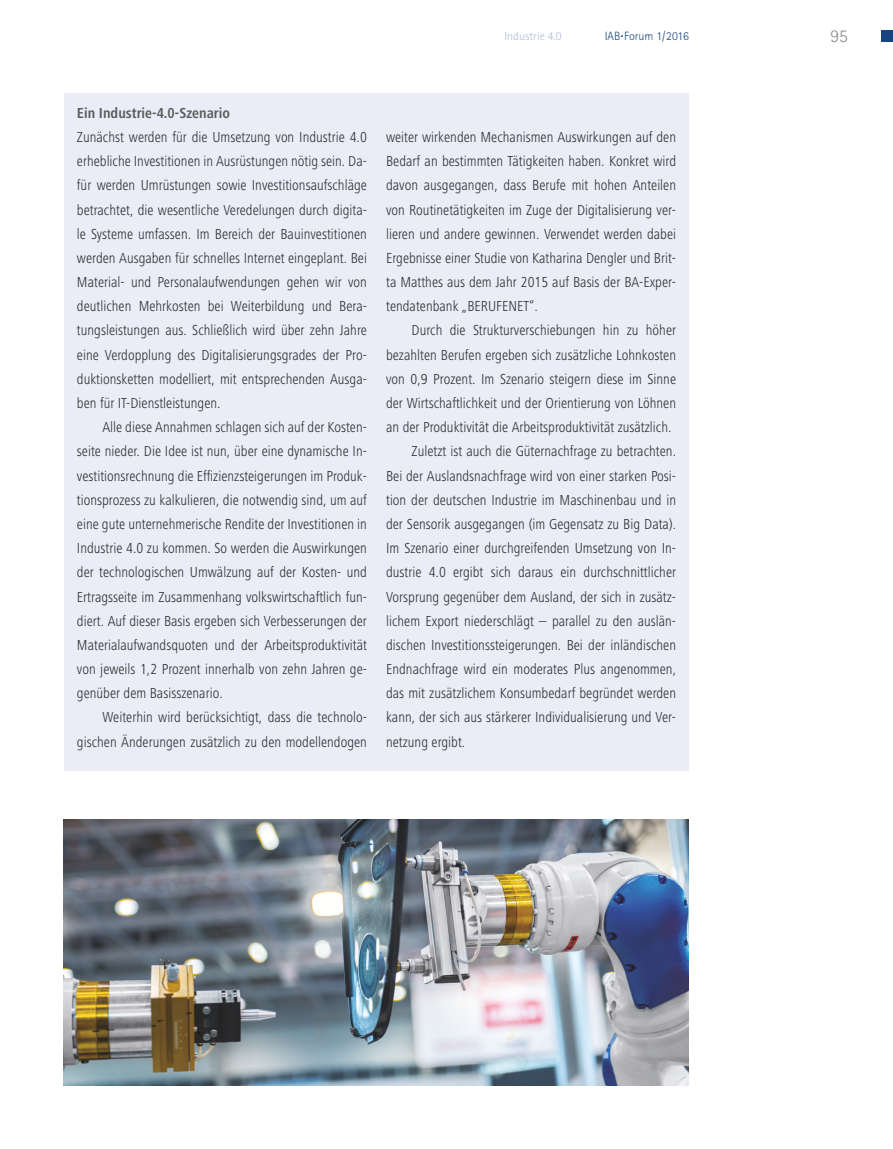
<style>
.page{position:relative;width:893px;height:1149px;background:#fff}
.page>*{position:absolute;margin:0;border:0;box-sizing:border-box;transform-origin:0 0}
.t1{font:300 18px "Rotis Sans Serif";color:#8b8a89}
.t2{font:300 condensed 15px/24.2px "Frutiger Next LT";color:#292b2a;text-align:justify}
.t3{font:700 condensed 15px "Frutiger Next LT";color:#5c5b5b}
.t4{font:300 12px "Rotis Sans Serif";color:#17447e}
.t5{font:300 12px "Rotis Sans Serif";color:#b2b9d8}
</style>
<div class="page">
<img style="left:64px;top:819px;width:625px;height:265px">
<div style="left:881px;top:30px;width:12px;height:12px;background:#17447e"></div>
<div style="left:64px;top:94px;width:625px;height:676px;background:#eaecf7"></div>
<p class="t5" style="left:504px;top:32px;width:59px">Industrie 4.0</p>
<p class="t4" style="left:605px;top:32px;width:86px">IAB<sup>.</sup> Forum 1/2016</p>
<p class="t1" style="left:830px;top:30px;width:19px">95</p>
<p class="t3" style="left:77px;top:107px;width:155px">Ein Industrie-4.0-Szenario</p>
<p class="t2" style="left:77px;top:126px;width:291px">Zunächst werden für die Umsetzung von Industrie 4.0 erhebliche Investitionen in Ausrüstungen nötig sein. Da&shy;für werden Umrüstungen sowie Investitionsaufschläge betrachtet, die wesentliche Veredelungen durch digita&shy;le Systeme umfassen. Im Bereich der Bauinvestitionen werden Ausgaben für schnelles Internet eingeplant. Bei Material- und Personalaufwendungen gehen wir von deutlichen Mehrkosten bei Weiterbildung und Bera&shy;tungsleistungen aus. Schließlich wird über zehn Jahre eine Verdopplung des Digitalisierungsgrades der Pro&shy;duktionsketten modelliert, mit entsprechenden Ausga&shy;ben für IT-Dienstleistungen.</p>
<p class="t2" style="left:77px;top:416px;width:291px;text-indent:26px">Alle diese Annahmen schlagen sich auf der Kosten&shy;seite nieder. Die Idee ist nun, über eine dynamische In&shy;vestitionsrechnung die Effizienzsteigerungen im Produk&shy;tionsprozess zu kalkulieren, die notwendig sind, um auf eine gute unternehmerische Rendite der Investitionen in Industrie 4.0 zu kommen. So werden die Auswirkungen der technologischen Umwälzung auf der Kosten- und Ertragsseite im Zusammenhang volkswirtschaftlich fun&shy;diert. Auf dieser Basis ergeben sich Verbesserungen der Materialaufwandsquoten und der Arbeitsproduktivität von jeweils 1,2 Prozent innerhalb von zehn Jahren ge&shy;genüber dem Basisszenario.</p>
<p class="t2" style="left:77px;top:706px;width:291px;text-align:right">Weiterhin wird berücksichtigt, dass die technolo&shy;gischen Änderungen zusätzlich zu den modellendogen</p>
<p class="t2" style="left:386px;top:126px;width:291px">weiter wirkenden Mechanismen Auswirkungen auf den Bedarf an bestimmten Tätigkeiten haben. Konkret wird davon ausgegangen, dass Berufe mit hohen Anteilen von Routinetätigkeiten im Zuge der Digitalisierung ver&shy;lieren und andere gewinnen. Verwendet werden dabei Ergebnisse einer Studie von Katharina Dengler und Brit&shy;ta Matthes aus dem Jahr 2015 auf Basis der BA-Exper&shy;tendatenbank „BERUFENET“.</p>
<p class="t2" style="left:412px;top:320px;width:266px">Durch die Strukturverschiebungen hin zu höher</p>
<p class="t2" style="left:386px;top:344px;width:291px">bezahlten Berufen ergeben sich zusätzliche Lohnkosten</p>
<p class="t2" style="left:386px;top:368px;width:291px">von 0,9 Prozent. Im Szenario steigern diese im Sinne</p>
<p class="t2" style="left:386px;top:392px;width:291px">der Wirtschaftlichkeit und der Orientierung von Löhnen</p>
<p class="t2" style="left:386px;top:416px;width:287px">an der Produktivität die Arbeitsproduktivität zusätzlich.</p>
<p class="t2" style="left:412px;top:441px;width:266px">Zuletzt ist auch die Güternachfrage zu betrachten.</p>
<p class="t2" style="left:386px;top:465px;width:291px">Bei der Auslandsnachfrage wird von einer starken Posi-</p>
<p class="t2" style="left:386px;top:489px;width:291px">tion der deutschen Industrie im Maschinenbau und in</p>
<p class="t2" style="left:386px;top:513px;width:291px">der Sensorik ausgegangen (im Gegensatz zu Big Data).</p>
<p class="t2" style="left:386px;top:537px;width:291px">Im Szenario einer durchgreifenden Umsetzung von In-</p>
<p class="t2" style="left:386px;top:561px;width:291px">dustrie 4.0 ergibt sich daraus ein durchschnittlicher</p>
<p class="t2" style="left:386px;top:586px;width:291px">Vorsprung gegenüber dem Ausland, der sich in zusätz-</p>
<p class="t2" style="left:386px;top:610px;width:291px">lichem Export niederschlägt – parallel zu den auslän-</p>
<p class="t2" style="left:386px;top:634px;width:291px">dischen Investitionssteigerungen. Bei der inländischen</p>
<p class="t2" style="left:386px;top:658px;width:291px">Endnachfrage wird ein moderates Plus angenommen,</p>
<p class="t2" style="left:386px;top:682px;width:291px">das mit zusätzlichem Konsumbedarf begründet werden</p>
<p class="t2" style="left:386px;top:706px;width:291px">kann, der sich aus stärkerer Individualisierung und Ver-</p>
<p class="t2" style="left:386px;top:731px;width:81px">netzung ergibt.</p>
</div>
